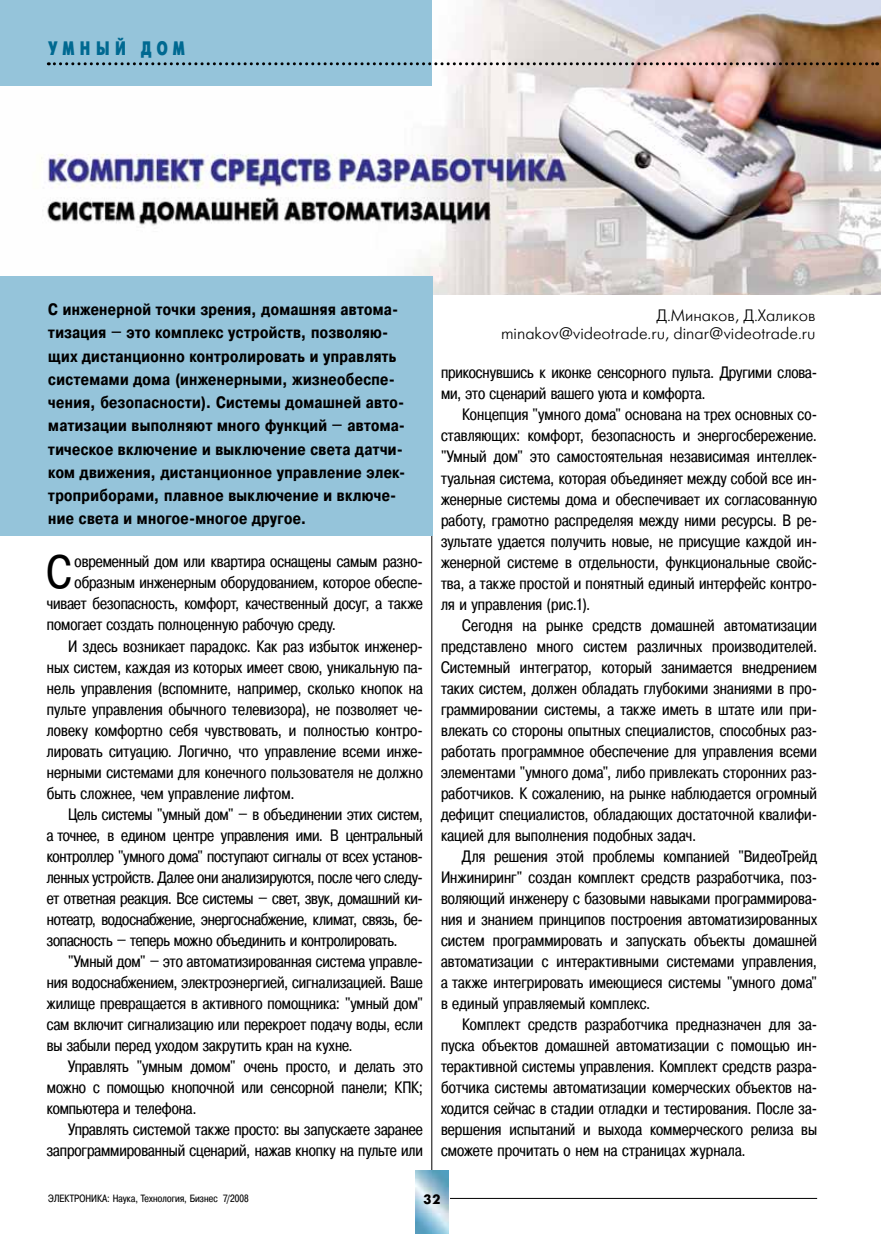
<style>
.page{position:relative;width:881px;height:1234px;background:#fff}
.page>*{position:absolute;margin:0;border:0;box-sizing:border-box;transform-origin:0 0}
.t1{font:46.5px "Pragmatica Cond C";color:#000}
.t2{font:19.5px "Futuris X Cond C";letter-spacing:.25em;color:#006991}
.t3{font:16.5px/21px "Pragmatica Cond C";color:#000;text-align:justify}
.t4{font:700 16.5px/23.2px "Pragmatica Cond C";letter-spacing:.02em;color:#000}
.t5{font:16.5px/18px "Futuris Light C";color:#000;text-align:right}
.t6{font:700 13.5px "Futuris C";color:#000}
.t7{font:10.5px "Pragmatica Cond C";letter-spacing:.01em;color:#000}
</style>
<div class="page">
<img style="left:0;top:0;width:880px;height:294px">
<div style="left:0;top:0;width:431px;height:85px;background:#95c4da"></div>
<hr style="left:431px;top:534px;width:1px;height:635px;background:#000">
<div style="left:0;top:276px;width:432px;height:260px;background:#95c4da"></div>
<hr style="left:432px;top:1197px;width:384px;height:1px;background:#000">
<img style="left:415px;top:1169px;width:34px;height:64px">
<svg style="left:48px;top:62px;width:829px;height:3px"></svg>
<p class="t2" style="left:48px;top:38px;width:138px">умный дом</p>
<p class="t4" style="left:48px;top:298px;width:358px">C инженерной точки зрения, домашняя автома&shy;тизация – это комплекс устройств, позволяю&shy;щих дистанционно контролировать и управлять системами дома (инженерными, жизнеобеспе&shy;чения, безопасности). Системы домашней авто&shy;матизации выполняют много функций – автома&shy;тическое включение и выключение света датчи&shy;ком движения, дистанционное управление элек&shy;троприборами, плавное выключение и включе&shy;ние света и многое-многое другое.</p>
<h1 class="t1" style="left:47px;top:546px;width:26px">С</h1>
<p class="t3" style="left:75px;top:551px;width:350px">овременный дом или квартира оснащены самым разно-</p>
<p class="t3" style="left:75px;top:572px;width:350px">образным инженерным оборудованием, которое обеспе-</p>
<p class="t3" style="left:47px;top:593px;width:377px">чивает безопасность, комфорт, качественный досуг, а также</p>
<p class="t3" style="left:47px;top:614px;width:291px">помогает создать полноценную рабочую среду.</p>
<p class="t3" style="left:68px;top:635px;width:356px">И здесь возникает парадокс. Как раз избыток инженер-</p>
<p class="t3" style="left:47px;top:656px;width:377px">ных систем, каждая из которых имеет свою, уникальную па-</p>
<p class="t3" style="left:47px;top:677px;width:377px">нель управления (вспомните, например, сколько кнопок на</p>
<p class="t3" style="left:47px;top:698px;width:377px">пульте управления обычного телевизора), не позволяет че-</p>
<p class="t3" style="left:47px;top:719px;width:377px">ловеку комфортно себя чувствовать, и полностью контро-</p>
<p class="t3" style="left:47px;top:740px;width:377px">лировать ситуацию. Логично, что управление всеми инже-</p>
<p class="t3" style="left:47px;top:761px;width:377px">нерными системами для конечного пользователя не должно</p>
<p class="t3" style="left:47px;top:782px;width:249px">быть сложнее, чем управление лифтом.</p>
<p class="t3" style="left:68px;top:803px;width:356px">Цель системы "умный дом" – в объединении этих систем,</p>
<p class="t3" style="left:47px;top:824px;width:377px">а точнее, в едином центре управления ими. В центральный</p>
<p class="t3" style="left:47px;top:845px;width:377px">контроллер "умного дома" поступают сигналы от всех установ-</p>
<p class="t3" style="left:47px;top:866px;width:377px">ленных устройств. Далее они анализируются, после чего следу-</p>
<p class="t3" style="left:47px;top:887px;width:377px">ет ответная реакция. Все системы – свет, звук, домашний ки-</p>
<p class="t3" style="left:47px;top:908px;width:377px">нотеатр, водоснабжение, энергоснабжение, климат, связь, бе-</p>
<p class="t3" style="left:47px;top:929px;width:352px">зопасность – теперь можно объединить и контролировать.</p>
<p class="t3" style="left:68px;top:950px;width:356px">"Умный дом" – это автоматизированная система управле-</p>
<p class="t3" style="left:47px;top:971px;width:377px">ния водоснабжением, электроэнергией, сигнализацией. Ваше</p>
<p class="t3" style="left:47px;top:992px;width:377px">жилище превращается в активного помощника: "умный дом"</p>
<p class="t3" style="left:47px;top:1013px;width:377px">сам включит сигнализацию или перекроет подачу воды, если</p>
<p class="t3" style="left:47px;top:1034px;width:307px">вы забыли перед уходом закрутить кран на кухне.</p>
<p class="t3" style="left:68px;top:1055px;width:356px">Управлять "умным домом" очень просто, и делать это</p>
<p class="t3" style="left:47px;top:1076px;width:377px">можно с помощью кнопочной или сенсорной панели; КПК;</p>
<p class="t3" style="left:47px;top:1097px;width:151px">компьютера и телефона.</p>
<p class="t3" style="left:68px;top:1118px;width:356px">Управлять системой также просто: вы запускаете заранее</p>
<p class="t3" style="left:47px;top:1139px;width:377px">запрограммированный сценарий, нажав кнопку на пульте или</p>
<p class="t5" style="left:501px;top:307px;width:316px">Д.Минаков, Д.Халиков minakov@videotrade.ru, dinar@videotrade.ru</p>
<p class="t3" style="left:441px;top:362px;width:377px">прикоснувшись к иконке сенсорного пульта. Другими слова&shy;ми, это сценарий вашего уюта и комфорта.</p>
<p class="t3" style="left:441px;top:404px;width:377px;text-indent:21px">Концепция "умного дома" основана на трех основных со&shy;ставляющих: комфорт, безопасность и энергосбережение. "Умный дом" это самостоятельная независимая интеллек&shy;туальная система, которая объединяет между собой все ин&shy;женерные системы дома и обеспечивает их согласованную работу, грамотно распределяя между ними ресурсы. В ре&shy;зультате удается получить новые, не присущие каждой ин&shy;женерной системе в отдельности, функциональные свойс&shy;тва, а также простой и понятный единый интерфейс контро&shy;ля и управления (рис.1).</p>
<p class="t3" style="left:441px;top:614px;width:377px;text-indent:21px">Сегодня на рынке средств домашней автоматизации представлено много систем различных производителей.<br>Системный интегратор, который занимается внедрением таких систем, должен обладать глубокими знаниями в про&shy;граммировании системы, а также иметь в штате или при&shy;влекать со стороны опытных специалистов, способных раз&shy;работать программное обеспечение для управления всеми элементами "умного дома", либо привлекать сторонних раз&shy;работчиков. К сожалению, на рынке наблюдается огромный дефицит специалистов, обладающих достаточной квалифи&shy;кацией для выполнения подобных задач.</p>
<p class="t3" style="left:441px;top:845px;width:377px;text-indent:21px">Для решения этой проблемы компанией "ВидеоТрейд Инжиниринг" создан комплект средств разработчика, поз&shy;воляющий инженеру с базовыми навыками программирова&shy;ния и знанием принципов построения автоматизированных систем программировать и запускать объекты домашней автоматизации с интерактивными системами управления, а также интегрировать имеющиеся системы "умного дома" в единый управляемый комплекс.</p>
<p class="t3" style="left:441px;top:1013px;width:377px;text-indent:21px">Комплект средств разработчика предназначен для за&shy;пуска объектов домашней автоматизации с помощью ин&shy;терактивной системы управления. Комплект средств разра&shy;ботчика системы автоматизации комерческих объектов на&shy;ходится сейчас в стадии отладки и тестирования. После за&shy;вершения испытаний и выхода коммерческого релиза вы сможете прочитать о нем на страницах журнала.</p>
<p class="t7" style="left:48px;top:1192px;width:202px">ЭЛЕКТРОНИКА: Наука, Технология, Бизнес 7/2008</p>
<p class="t6" style="left:423px;top:1191px;width:18px">32</p>
</div>
